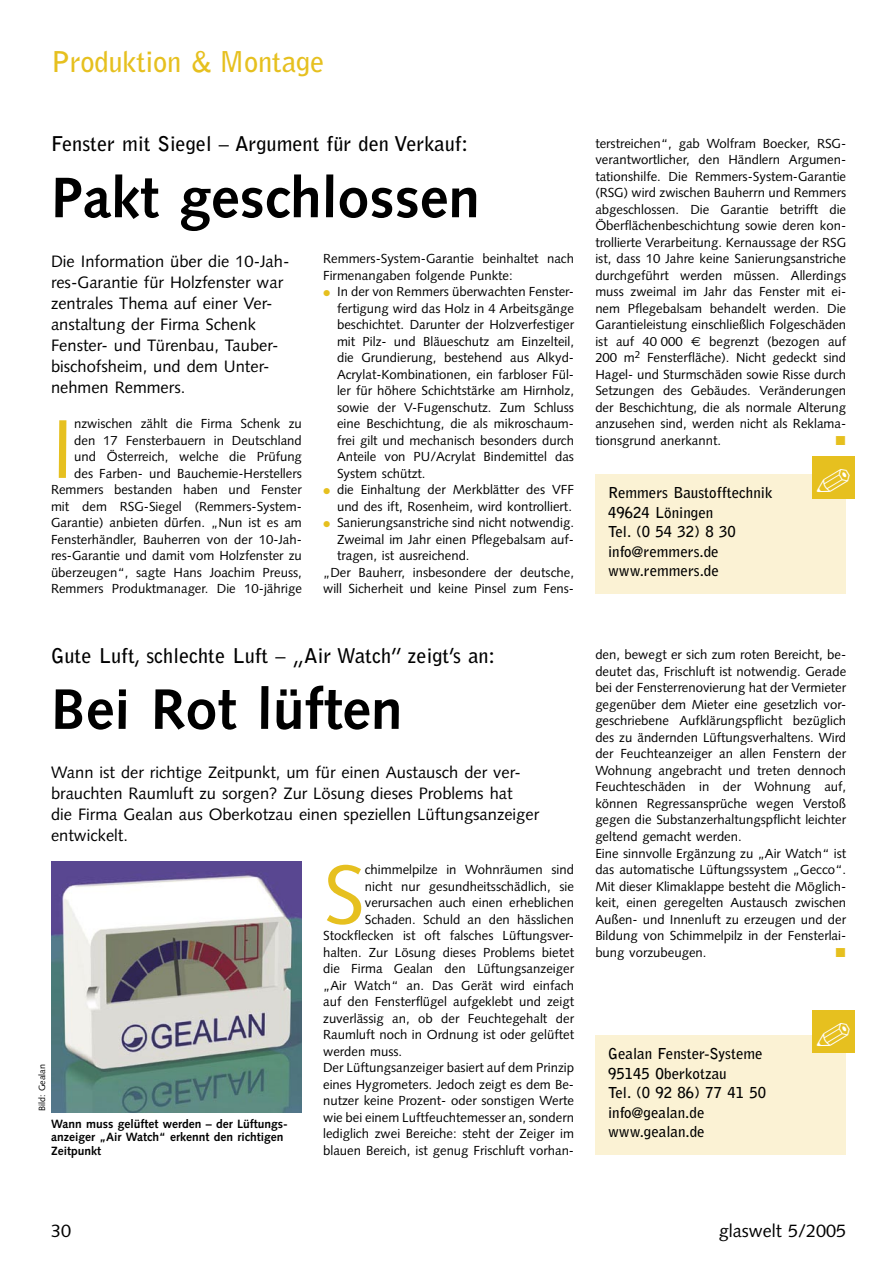
<style>
.page{position:relative;width:893px;height:1263px;background:#fff}
.page>*{position:absolute;margin:0;border:0;box-sizing:border-box;transform-origin:0 0}
.GW_Grundtext_mit_Initial{font:83.25px "Syntax LT Std";color:#e6c01f}
.GW_Headline_38p{font:700 57px "Syntax LT Std";color:#000}
.GW_Rubriken{font:700 28.5px "Bell Gothic Std";letter-spacing:-.01em;color:#e6c01f}
.GW_DZ_schwarz{font:700 20.25px "Bell Gothic Std";color:#000}
.t1{font:18px "Syntax LT Std";color:#000}
.GW_Vorspann_11_14{font:16.5px/21px "Syntax LT Std";color:#000}
.GW_Adresskasten{font:700 15px "Bell Gothic Std";color:#000}
.GW_Grundtext_8_75_11{font:13.2px/16.5px "Syntax LT Std";color:#000;text-align:justify}
.GW_Grundtext_mit_Initial-2{font:13.2px/16.5px "Syntax LT Std";color:#000;text-align:right}
.GW_BU_8_9{font:700 12px/13.5px "Syntax LT Std";color:#000}
.GW_Bildvermerk{font:9px "Syntax LT Std";color:#000}
.s1{font-family:"Euro Sans Std"}
</style>
<div class="page">
<img style="left:51px;top:862px;width:251px;height:251px">
<div style="left:595px;top:474px;width:251px;height:119px;background:#fbf2d4"></div>
<div style="left:812px;top:457px;width:43px;height:42px;background:#e6c01f"></div>
<div style="left:595px;top:1035px;width:251px;height:119px;background:#fbf2d4"></div>
<div style="left:812px;top:1010px;width:43px;height:43px;background:#e6c01f"></div>
<p class="GW_Rubriken" style="left:51px;top:45px;width:275px">Produktion &amp; Montage</p>
<p class="GW_DZ_schwarz" style="left:51px;top:132px;width:419px">Fenster mit Siegel – Argument für den Verkauf:</p>
<p class="GW_Headline_38p" style="left:51px;top:165px;width:430px">Pakt geschlossen</p>
<p class="GW_Vorspann_11_14" style="left:51px;top:251px;width:240px">Die Information über die 10-Jah&shy;res-Garantie für Holzfenster war zentrales Thema auf einer Ver&shy;anstaltung der Firma Schenk<br>Fenster- und Türenbau, Tauber&shy;bischofsheim, und dem Unter&shy;nehmen Remmers.</p>
<p class="GW_Grundtext_mit_Initial-2" style="left:51px;top:416px;width:252px">nzwischen zählt die Firma Schenk zu den 17 Fensterbauern in Deutschland und Österreich, welche die Prüfung<br>des Farben- und Bauchemie-Herstellers Remmers bestanden haben und Fenster mit dem RSG-Siegel (Remmers-System-Garantie) anbieten dürfen. „Nun ist es am Fensterhändler, Bauherren von der 10-Jah&shy;res-Garantie und damit vom Holzfenster zu überzeugen“, sagte Hans Joachim Preuss, Remmers Produktmanager. Die 10-jährige</p>
<p class="GW_Grundtext_mit_Initial" style="left:51px;top:400px;width:25px">I</p>
<p class="GW_Grundtext_mit_Initial-2" style="left:323px;top:251px;width:252px;text-align:left">Remmers-System-Garantie beinhaltet nach<br>Firmenangaben folgende Punkte:</p>
<p class="GW_Grundtext_8_75_11" style="left:337px;top:284px;width:239px">In der von Remmers überwachten Fenster&shy;fertigung wird das Holz in 4 Arbeitsgänge beschichtet. Darunter der Holzverfestiger mit Pilz- und Bläueschutz am Einzelteil, die Grundierung, bestehend aus Alkyd-Acrylat-Kombinationen, ein farbloser Fül&shy;ler für höhere Schichtstärke am Hirnholz, sowie der V-Fugenschutz. Zum Schluss eine Beschichtung, die als mikroschaum&shy;frei gilt und mechanisch besonders durch Anteile von PU/Acrylat Bindemittel das System schützt.</p>
<p class="GW_Grundtext_8_75_11" style="left:337px;top:482px;width:238px">die Einhaltung der Merkblätter des VFF und des ift, Rosenheim, wird kontrolliert.</p>
<p class="GW_Grundtext_8_75_11" style="left:337px;top:515px;width:239px">Sanierungsanstriche sind nicht notwendig.<br>Zweimal im Jahr einen Pflegebalsam auf&shy;tragen, ist ausreichend.</p>
<p class="GW_Grundtext_8_75_11" style="left:323px;top:564px;width:252px">„Der Bauherr, insbesondere der deutsche, will Sicherheit und keine Pinsel zum Fens-</p>
<p class="GW_DZ_schwarz" style="left:51px;top:643px;width:446px">Gute Luft, schlechte Luft – „Air Watch” zeigt’s an:</p>
<p class="GW_Headline_38p" style="left:51px;top:676px;width:353px">Bei Rot lüften</p>
<p class="GW_Vorspann_11_14" style="left:51px;top:762px;width:490px">Wann ist der richtige Zeitpunkt, um für einen Austausch der ver&shy;brauchten Raumluft zu sorgen? Zur Lösung dieses Problems hat<br>die Firma Gealan aus Oberkotzau einen speziellen Lüftungsanzeiger entwickelt.</p>
<p class="GW_Bildvermerk" style="left:37px;top:1111px;width:48px;rotate:-90deg">Bild: Gealan</p>
<p class="GW_BU_8_9" style="left:51px;top:1117px;width:238px">Wann muss gelüftet werden – der Lüftungs&shy;anzeiger „Air Watch“ erkennt den richtigen<br>Zeitpunkt</p>
<p class="GW_Grundtext_mit_Initial" style="left:323px;top:845px;width:43px">S</p>
<p class="GW_Grundtext_mit_Initial-2" style="left:365px;top:861px;width:211px">chimmelpilze in Wohnräumen sind</p>
<p class="GW_Grundtext_mit_Initial-2" style="left:365px;top:878px;width:211px">nicht nur gesundheitsschädlich, sie</p>
<p class="GW_Grundtext_mit_Initial-2" style="left:365px;top:894px;width:211px">verursachen auch einen erheblichen</p>
<p class="GW_Grundtext_mit_Initial-2" style="left:365px;top:911px;width:211px">Schaden. Schuld an den hässlichen</p>
<p class="GW_Grundtext_mit_Initial-2" style="left:323px;top:927px;width:252px">Stockflecken ist oft falsches Lüftungsver-</p>
<p class="GW_Grundtext_mit_Initial-2" style="left:323px;top:944px;width:252px">halten. Zur Lösung dieses Problems bietet</p>
<p class="GW_Grundtext_mit_Initial-2" style="left:323px;top:960px;width:252px">die Firma Gealan den Lüftungsanzeiger</p>
<p class="GW_Grundtext_mit_Initial-2" style="left:323px;top:977px;width:252px">„Air Watch“ an. Das Gerät wird einfach</p>
<p class="GW_Grundtext_mit_Initial-2" style="left:323px;top:993px;width:252px">auf den Fensterflügel aufgeklebt und zeigt</p>
<p class="GW_Grundtext_mit_Initial-2" style="left:323px;top:1010px;width:252px">zuverlässig an, ob der Feuchtegehalt der</p>
<p class="GW_Grundtext_mit_Initial-2" style="left:323px;top:1026px;width:252px">Raumluft noch in Ordnung ist oder gelüftet</p>
<p class="GW_Grundtext_mit_Initial-2" style="left:323px;top:1043px;width:81px">werden muss.</p>
<p class="GW_Grundtext_8_75_11" style="left:323px;top:1059px;width:252px">Der Lüftungsanzeiger basiert auf dem Prinzip eines Hygrometers. Jedoch zeigt es dem Be&shy;nutzer keine Prozent- oder sonstigen Werte wie bei einem Luftfeuchtemesser an, sondern lediglich zwei Bereiche: steht der Zeiger im blauen Bereich, ist genug Frischluft vorhan-</p>
<p class="GW_Grundtext_8_75_11" style="left:595px;top:135px;width:252px">terstreichen“, gab Wolfram Boecker, RSG&shy;verantwortlicher, den Händlern Argumen&shy;tationshilfe. Die Remmers-System-Garantie (RSG) wird zwischen Bauherrn und Remmers abgeschlossen. Die Garantie betrifft die Öberflächenbeschichtung sowie deren kon&shy;trollierte Verarbeitung. Kernaussage der RSG ist, dass 10 Jahre keine Sanierungsanstriche durchgeführt werden müssen. Allerdings muss zweimal im Jahr das Fenster mit ei&shy;nem Pflegebalsam behandelt werden. Die Garantieleistung einschließlich Folgeschäden ist auf 40 000 <span class="s1">€</span> begrenzt (bezogen auf 200 m<sup>2</sup> Fensterfläche). Nicht gedeckt sind Hagel- und Sturmschäden sowie Risse durch Setzungen des Gebäudes. Veränderungen der Beschichtung, die als normale Alterung anzusehen sind, werden nicht als Reklama&shy;tionsgrund anerkannt.</p>
<p class="GW_Adresskasten" style="left:608px;top:484px;width:166px">Remmers Baustofftechnik</p>
<p class="GW_Adresskasten" style="left:608px;top:503px;width:107px">49624 Löningen</p>
<p class="GW_Adresskasten" style="left:608px;top:523px;width:129px">Tel. (0 54 32) 8 30</p>
<p class="GW_Adresskasten" style="left:608px;top:542px;width:112px">info@remmers.de</p>
<p class="GW_Adresskasten" style="left:608px;top:562px;width:112px">www.remmers.de</p>
<p class="GW_Grundtext_8_75_11" style="left:595px;top:647px;width:252px">den, bewegt er sich zum roten Bereicht, be&shy;deutet das, Frischluft ist notwendig. Gerade bei der Fensterrenovierung hat der Vermieter gegenüber dem Mieter eine gesetzlich vor&shy;geschriebene Aufklärungspflicht bezüglich des zu ändernden Lüftungsverhaltens. Wird der Feuchteanzeiger an allen Fenstern der Wohnung angebracht und treten dennoch Feuchteschäden in der Wohnung auf, können Regressansprüche wegen Verstoß gegen die Substanzerhaltungspflicht leichter geltend gemacht werden.</p>
<p class="GW_Grundtext_8_75_11" style="left:595px;top:845px;width:252px">Eine sinnvolle Ergänzung zu „Air Watch“ ist das automatische Lüftungssystem „Gecco“.<br>Mit dieser Klimaklappe besteht die Möglich&shy;keit, einen geregelten Austausch zwischen Außen- und Innenluft zu erzeugen und der Bildung von Schimmelpilz in der Fensterlai&shy;bung vorzubeugen.</p>
<p class="GW_Adresskasten" style="left:608px;top:1045px;width:156px">Gealan Fenster-Systeme</p>
<p class="GW_Adresskasten" style="left:608px;top:1064px;width:120px">95145 Oberkotzau</p>
<p class="GW_Adresskasten" style="left:608px;top:1084px;width:160px">Tel. (0 92 86) 77 41 50</p>
<p class="GW_Adresskasten" style="left:608px;top:1103px;width:98px">info@gealan.de</p>
<p class="GW_Adresskasten" style="left:608px;top:1123px;width:98px">www.gealan.de</p>
<p class="t1" style="left:51px;top:1220px;width:22px">30</p>
<p class="t1" style="left:719px;top:1220px;width:129px">glaswelt 5/2005</p>
</div>
